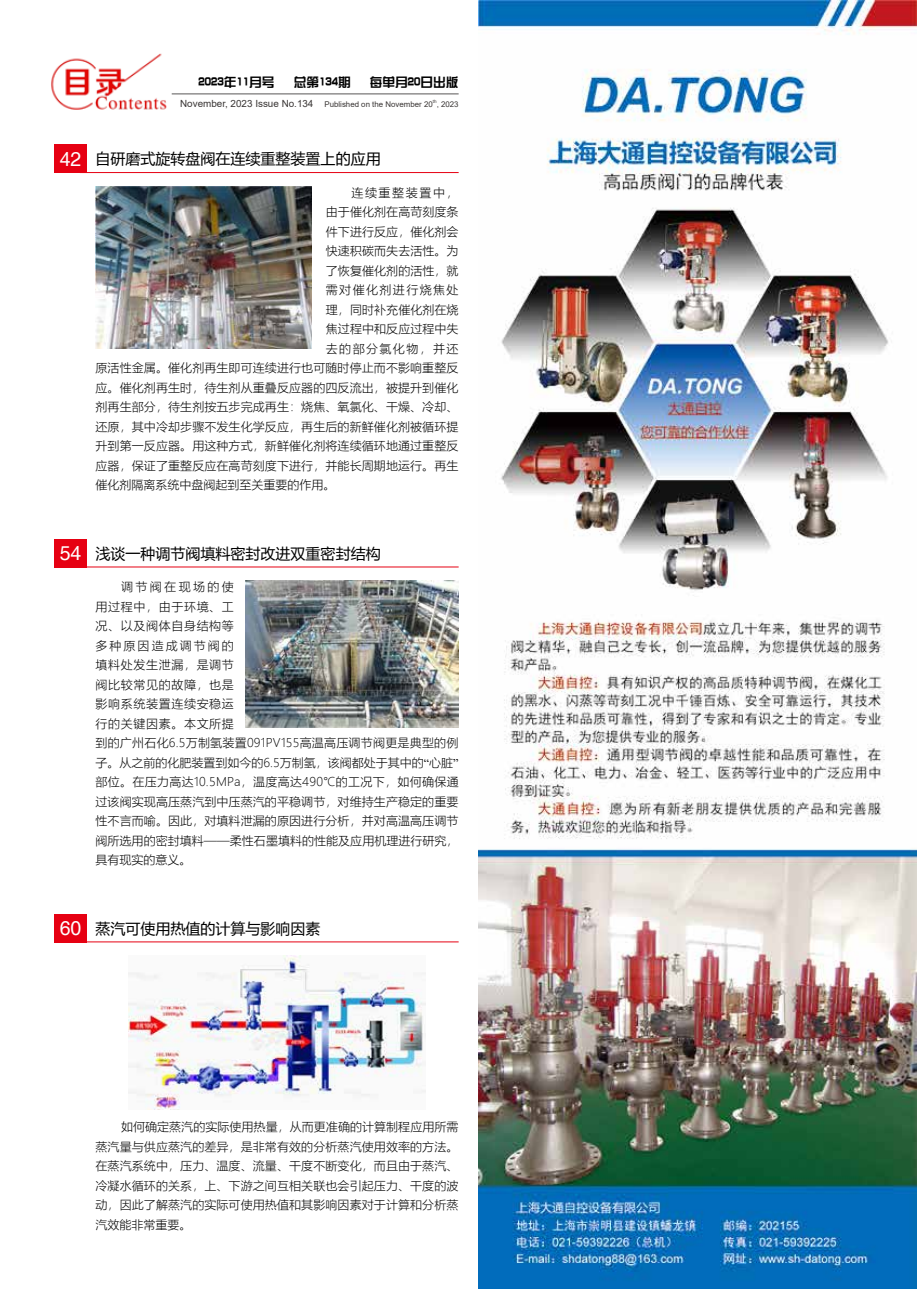
<style>
.page{position:relative;width:919px;height:1289px;background:#fff}
.page>*{position:absolute;margin:0;border:0;box-sizing:border-box;transform-origin:0 0}
.t1{font:15px "Microsoft Ya Hei";color:#000}
.t2{font:12.75px "H Yk 1 gj";color:#000}
.t3{font:300 12px/19.5px "Microsoft Ya Hei";letter-spacing:.01em;color:#000}
.t4{font:300 12px "Microsoft Ya Hei";letter-spacing:.115em;color:#000}
.t5{font:300 12px "Microsoft Ya Hei";letter-spacing:.135em;color:#000}
.t6{font:9.9px "Arial";color:#3a3635}
.t7{font:7.95px "Arial";color:#3a3635}
.t8{font:4.65px "Arial";color:#3a3635}
.s1{font-size:7.95px}
.s2{font-family:"CT Zhong Yuan SJ";font-size:19.5px;color:#fff}
.s3{font-family:"Times New Roman";font-weight:400}
</style>
<div class="page">
<hr style="left:172px;top:94px;width:286px;height:1px;background:#595757">
<img style="left:51px;top:53px;width:115px;height:57px">
<img style="left:478px;top:0;width:438px;height:1288px">
<div style="left:54px;top:145px;width:33px;height:28px;background:#e60012"></div>
<hr style="left:80px;top:172px;width:378px;height:1px;background:#e60012">
<img style="left:95px;top:186px;width:216px;height:162px">
<div style="left:54px;top:539px;width:33px;height:28px;background:#e60012"></div>
<hr style="left:80px;top:566px;width:378px;height:1px;background:#e60012">
<img style="left:245px;top:581px;width:213px;height:147px">
<div style="left:54px;top:914px;width:33px;height:28px;background:#e60012"></div>
<hr style="left:80px;top:941px;width:378px;height:1px;background:#e60012">
<img style="left:128px;top:955px;width:298px;height:154px">
<p class="t2" style="left:198px;top:76px;width:78px">2023年11月号</p>
<p class="t2" style="left:294px;top:76px;width:59px">总第134期</p>
<p class="t2" style="left:370px;top:76px;width:90px">每单月20日出版</p>
<p class="t6" style="left:180px;top:97px;width:254px">November, 2023 Issue No.134 <span class="s1">Published on the November 20</span></p>
<p class="t8" style="left:433px;top:98px;width:5px">th</p>
<p class="t7" style="left:436px;top:98px;width:23px">, 2023</p>
<p class="t1" style="left:60px;top:149px;width:322px"><span class="s2">42</span> 自研磨式旋转盘阀在连续重整装置上的应用</p>
<p class="t5" style="left:351px;top:184px;width:109px">连续重整装置中，</p>
<p class="t3" style="left:326px;top:202px;width:134px">由于催化剂在高苛刻度条</p>
<p class="t3" style="left:326px;top:221px;width:134px">件下进行反应，催化剂会</p>
<p class="t3" style="left:326px;top:241px;width:134px">快速积碳而失去活性。为</p>
<p class="t3" style="left:326px;top:260px;width:134px">了恢复催化剂的活性，就</p>
<p class="t4" style="left:326px;top:282px;width:134px">需对催化剂进行烧焦处</p>
<p class="t3" style="left:326px;top:299px;width:134px">理，同时补充催化剂在烧</p>
<p class="t3" style="left:326px;top:319px;width:134px">焦过程中和反应过程中失</p>
<p class="t4" style="left:326px;top:340px;width:134px">去的部分氯化物，并还</p>
<p class="t3" style="left:95px;top:358px;width:364px">原活性金属。催化剂再生即可连续进行也可随时停止而不影响重整反</p>
<p class="t3" style="left:95px;top:377px;width:364px">应。催化剂再生时，待生剂从重叠反应器的四反流出，被提升到催化</p>
<p class="t3" style="left:95px;top:397px;width:364px">剂再生部分，待生剂按五步完成再生：烧焦、氧氯化、干燥、冷却、</p>
<p class="t3" style="left:95px;top:416px;width:364px">还原，其中冷却步骤不发生化学反应，再生后的新鲜催化剂被循环提</p>
<p class="t3" style="left:95px;top:436px;width:364px">升到第一反应器。用这种方式，新鲜催化剂将连续循环地通过重整反</p>
<p class="t3" style="left:95px;top:455px;width:364px">应器，保证了重整反应在高苛刻度下进行，并能长周期地运行。再生</p>
<p class="t3" style="left:95px;top:475px;width:241px">催化剂隔离系统中盘阀起到至关重要的作用。</p>
<p class="t1" style="left:60px;top:543px;width:322px"><span class="s2">54</span> 浅谈一种调节阀填料密封改进双重密封结构</p>
<p class="t3" style="left:95px;top:577px;width:364px;text-indent:26px">调节阀在现场的使<br>用过程中，由于环境、工<br>况、以及阀体自身结构等<br>多种原因造成调节阀的<br>填料处发生泄漏，是调节<br>阀比较常见的故障，也是<br>影响系统装置连续安稳运<br>行的关键因素。本文所提<br>到的广州石化6.5万制氢装置091PV155高温高压调节阀更是典型的例子。从之前的化肥装置到如今的6.5万制氢，该阀都处于其中的<span class="s3">“</span>心脏<span class="s3">”</span>部位。在压力高达10.5MPa，温度高达490℃的工况下，如何确保通过该阀实现高压蒸汽到中压蒸汽的平稳调节，对维持生产稳定的重要性不言而喻。因此，对填料泄漏的原因进行分析，并对高温高压调节阀所选用的密封填料——柔性石墨填料的性能及应用机理进行研究，具有现实的意义。</p>
<p class="t1" style="left:60px;top:918px;width:262px"><span class="s2">60</span> 蒸汽可使用热值的计算与影响因素</p>
<p class="t3" style="left:95px;top:1116px;width:364px;text-align:justify;text-indent:26px">如何确定蒸汽的实际使用热量，从而更准确的计算制程应用所需蒸汽量与供应蒸汽的差异，是非常有效的分析蒸汽使用效率的方法。在蒸汽系统中，压力、温度、流量、干度不断变化，而且由于蒸汽、冷凝水循环的关系，上、下游之间互相关联也会引起压力、干度的波动，因此了解蒸汽的实际可使用热值和其影响因素对于计算和分析蒸汽效能非常重要。</p>
</div>
